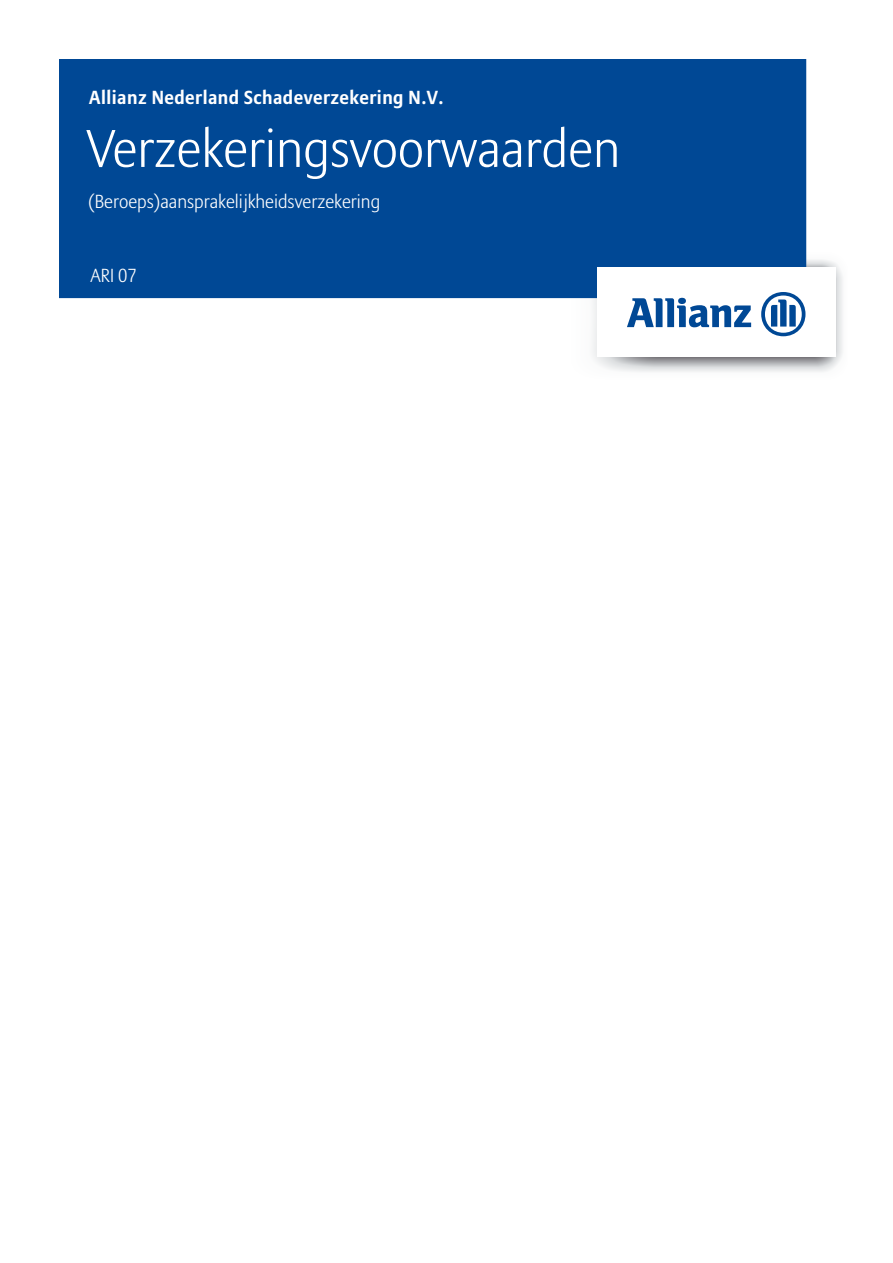
<style>
.page{position:relative;width:893px;height:1263px;background:#fff}
.page>*{position:absolute;margin:0;border:0;box-sizing:border-box;transform-origin:0 0}
.t1{font:300 52.5px "Allianz Sans";color:#fff}
.t2{font:300 18.75px "Allianz Sans";color:#fff}
.t3{font:700 18.75px "Allianz Sans";letter-spacing:.025em;color:#fff}
</style>
<div class="page">
<div style="left:60px;top:60px;width:746px;height:238px;background:#004895"></div>
<svg style="left:571px;top:252px;width:272px;height:120px"></svg>
<p class="t3" style="left:89px;top:86px;width:356px">Allianz Nederland Schadeverzekering N.V.</p>
<h1 class="t1" style="left:86px;top:117px;width:536px">Verzekeringsvoorwaarden</h1>
<p class="t2" style="left:88px;top:190px;width:293px">(Beroeps)aansprakelijkheidsverzekering</p>
<p class="t2" style="left:90px;top:264px;width:48px">ARI 07</p>
</div>
